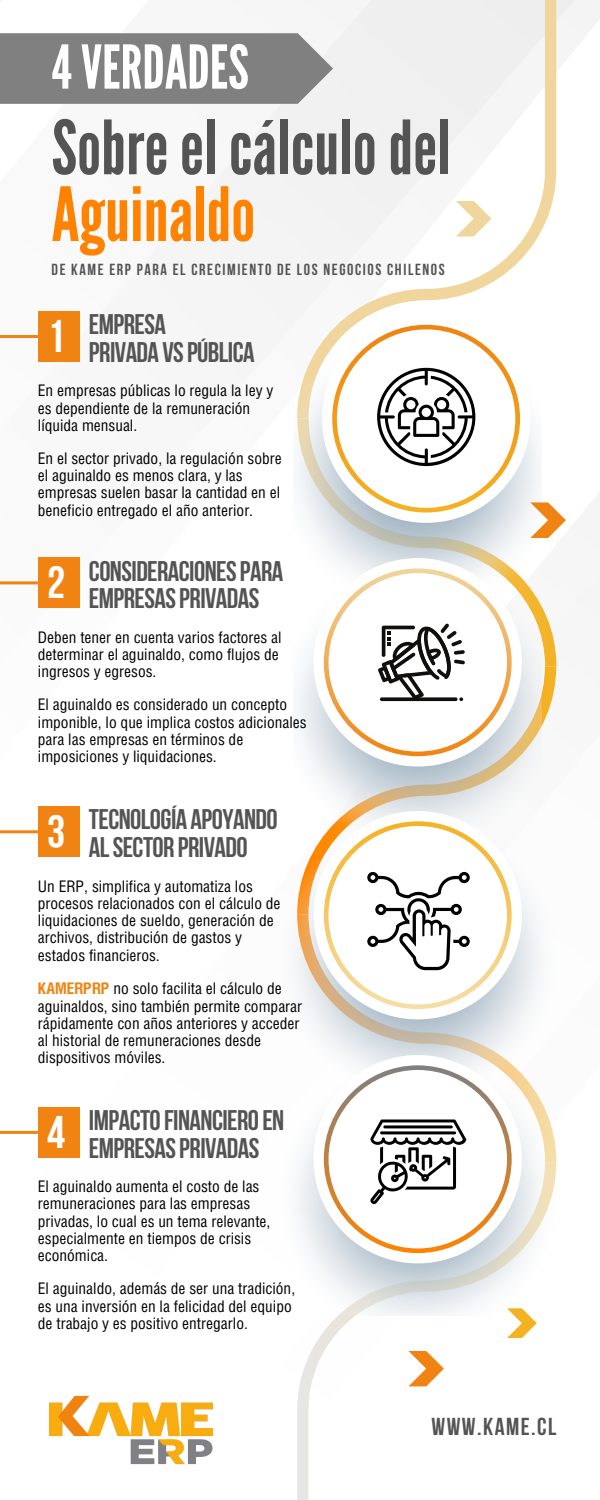
<style>
.page{position:relative;width:600px;height:1500px;background:#fff}
.page>*{position:absolute;margin:0;border:0;box-sizing:border-box;transform-origin:0 0}
.t1{font:74.6px/66.8px "League Gothic";color:#545454}
.t2{font:60.3px "League Gothic";color:#fff}
.t3{font:45.6px "Bebas Neue Cyrillic";color:#fff}
.t4{font:700 28.3px/27.8px "Bebas Neue";letter-spacing:-.02em;color:#545454}
.t5{font:700 24.4px "Bebas Neue";letter-spacing:.06em;color:#545454}
.t6{font:16px/17.2px "Helios Cond";color:#000}
.t7{font:700 16px "Bebas Neue";letter-spacing:.1em;color:#545454}
.s1{color:#ff8300}
.s2{font-weight:700;color:#f08311}
</style>
<div class="page">
<img style="left:0;top:0;width:600px;height:1131px">
<svg style="left:297px;top:0;width:259px;height:418px;fill:#f3f2f2"></svg>
<svg style="left:541px;top:419px;width:15px;height:247px"></svg>
<svg style="left:297px;top:666px;width:259px;height:174px"></svg>
<svg style="left:297px;top:1316px;width:130px;height:184px"></svg>
<img style="left:294px;top:350px;width:247px;height:475px">
<img style="left:279px;top:840px;width:278px;height:476px">
<svg style="left:322px;top:314px;width:208px;height:209px"></svg>
<svg style="left:314px;top:558px;width:208px;height:209px"></svg>
<svg style="left:314px;top:811px;width:208px;height:208px"></svg>
<svg style="left:314px;top:1055px;width:208px;height:208px"></svg>
<svg style="left:324px;top:568px;width:188px;height:188px"></svg>
<svg style="left:324px;top:1065px;width:188px;height:188px"></svg>
<svg style="left:332px;top:325px;width:188px;height:188px"></svg>
<svg style="left:0;top:33px;width:333px;height:71px;background:#868686"></svg>
<div style="left:38px;top:311px;width:42px;height:51px;background:#f08311"></div>
<hr style="left:0;top:335px;width:38px;height:3px;background:#f08311">
<div style="left:38px;top:558px;width:42px;height:50px;background:#f08311"></div>
<hr style="left:0;top:581px;width:38px;height:3px;background:#f08311">
<div style="left:38px;top:806px;width:42px;height:51px;background:#f08311"></div>
<hr style="left:0;top:830px;width:38px;height:3px;background:#f08311">
<div style="left:38px;top:1107px;width:42px;height:51px;background:#f08311"></div>
<hr style="left:0;top:1131px;width:38px;height:3px;background:#f08311">
<img style="left:49px;top:1395px;width:164px;height:70px">
<svg style="left:324px;top:821px;width:188px;height:188px"></svg>
<svg style="left:456px;top:201px;width:35px;height:35px"></svg>
<svg style="left:530px;top:502px;width:36px;height:36px"></svg>
<svg style="left:408px;top:1351px;width:36px;height:35px"></svg>
<svg style="left:507px;top:1308px;width:30px;height:30px"></svg>
<p class="t2" style="left:52px;top:32px;width:199px">4VERDADES</p>
<p class="t1" style="left:52px;top:116px;width:401px">Sobreelcálculodel<br><span class="s1">Aguinaldo</span></p>
<p class="t7" style="left:52px;top:263px;width:395px">DE KAME ERP PARA EL CRECIMIENTO DE LOS NEGOCIOS CHILENOS</p>
<p class="t4" style="left:89px;top:313px;width:79px">EMPRESA</p>
<p class="t4" style="left:89px;top:341px;width:167px">PRIVADA VSPÚBLICA</p>
<p class="t3" style="left:47px;top:318px;width:20px">1</p>
<p class="t6" style="left:38px;top:382px;width:237px">En empresas públicas lo regula la ley y es dependiente de la remuneración líquida mensual.</p>
<p class="t6" style="left:38px;top:450px;width:245px">En el sector privado, la regulación sobre el aguinaldo es menos clara, y las empresas suelen basar la cantidad en el beneficio entregado el año anterior.</p>
<p class="t4" style="left:89px;top:560px;width:196px">CONSIDERACIONESPARA<br>EMPRESASPRIVADAS</p>
<p class="t3" style="left:47px;top:564px;width:20px">2</p>
<p class="t6" style="left:38px;top:628px;width:245px">Deben tener en cuenta varios factores al determinar el aguinaldo, como flujos de ingresos y egresos.</p>
<p class="t6" style="left:38px;top:696px;width:270px">El aguinaldo es considerado un concepto imponible, lo que implica costos adicionales para las empresas en términos de imposiciones y liquidaciones.</p>
<p class="t4" style="left:89px;top:808px;width:190px">TECNOLOGÍA APOYANDO<br>ALSECTOR PRIVADO</p>
<p class="t3" style="left:47px;top:813px;width:20px">3</p>
<p class="t6" style="left:38px;top:877px;width:244px">Un ERP, simplifica y automatiza los procesos relacionados con el cálculo de liquidaciones de sueldo, generación de archivos, distribución de gastos y estados financieros.</p>
<p class="t6" style="left:38px;top:980px;width:266px"><span class="s2">KAMERPRP</span> no solo facilita el cálculo de aguinaldos, sino también permite comparar rápidamente con años anteriores y acceder al historial de remuneraciones desde dispositivos móviles.</p>
<p class="t4" style="left:89px;top:1109px;width:197px">IMPACTOFINANCIEROEN<br>EMPRESASPRIVADAS</p>
<p class="t3" style="left:47px;top:1113px;width:20px">4</p>
<p class="t6" style="left:38px;top:1178px;width:234px">El aguinaldo aumenta el costo de las remuneraciones para las empresas privadas, lo cual es un tema relevante, especialmente en tiempos de crisis económica.</p>
<p class="t6" style="left:38px;top:1280px;width:259px">El aguinaldo, además de ser una tradición, es una inversión en la felicidad del equipo de trabajo y es positivo entregarlo.</p>
<p class="t5" style="left:431px;top:1417px;width:127px">WWW.KAME.CL</p>
</div>
